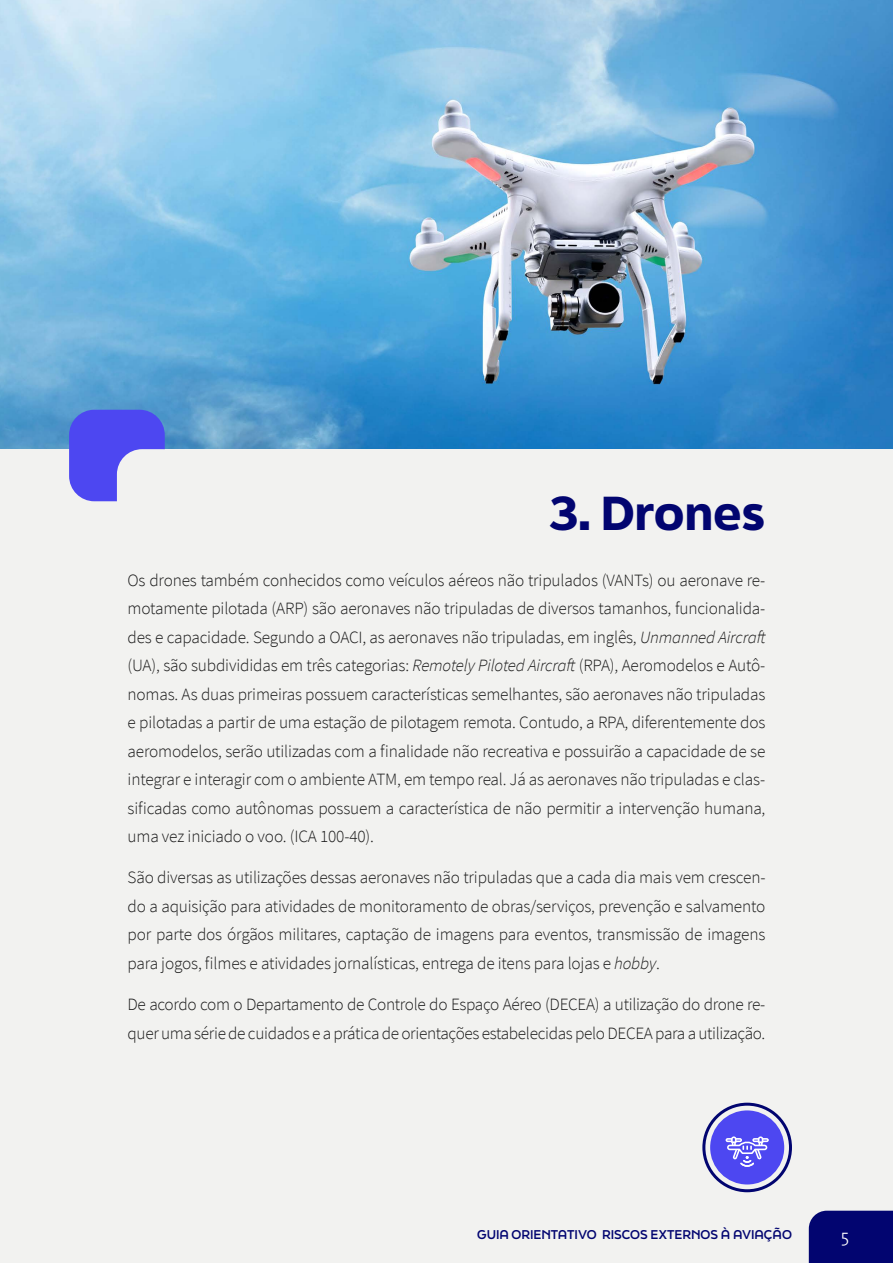
<style>
.page{position:relative;width:893px;height:1263px;background:#f2f2f0}
.page>*{position:absolute;margin:0;border:0;box-sizing:border-box;transform-origin:0 0}
.t1{font:900 45px "Final Six";color:#020570}
.t2{font:300 18px "The Sans";color:#fff}
.t3{font:300 17.25px/28.5px "Source Sans Pro";letter-spacing:-.02em;color:#1a1a1a;text-align:justify}
.t4{font:700 12px "Final Six";color:#020570}
.s1{font-style:italic}
</style>
<div class="page">
<div style="left:809px;top:1211px;width:84px;height:52px;background:#020570"></div>
<img style="left:0;top:0;width:893px;height:449px">
<div style="left:702px;top:1103px;width:90px;height:89px;border:3px solid #020570;border-radius:50%"></div>
<div style="left:710px;top:1110px;width:74px;height:74px;background:#4d47f1;border-radius:50%"></div>
<svg style="left:726px;top:1136px;width:43px;height:31px"></svg>
<div style="left:69px;top:410px;width:96px;height:91px;background:#4d47f1;border-radius:25px"></div>
<div style="left:117px;top:449px;width:71px;height:80px;background:#f2f2f0;border-radius:25px"></div>
<h1 class="t1" style="left:549px;top:480px;width:218px">3. Drones</h1>
<p class="t3" style="left:128px;top:565px;width:640px">Os drones também conhecidos como veículos aéreos não tripulados (VANTs) ou aeronave re&shy;motamente pilotada (ARP) são aeronaves não tripuladas de diversos tamanhos, funcionalida&shy;des e capacidade. Segundo a OACI, as aeronaves não tripuladas, em inglês, <span class="s1">Unmanned Aircraft </span>(UA), são subdivididas em três categorias: <span class="s1">Remotely Piloted Aircraft</span> (RPA), Aeromodelos e Autô&shy;nomas. As duas primeiras possuem características semelhantes, são aeronaves não tripuladas e pilotadas a partir de uma estação de pilotagem remota. Contudo, a RPA, diferentemente dos aeromodelos, serão utilizadas com a finalidade não recreativa e possuirão a capacidade de se integrar e interagir com o ambiente ATM, em tempo real. Já as aeronaves não tripuladas e clas&shy;sificadas como autônomas possuem a característica de não permitir a intervenção humana, uma vez iniciado o voo. (ICA 100-40).</p>
<p class="t3" style="left:128px;top:863px;width:639px">São diversas as utilizações dessas aeronaves não tripuladas que a cada dia mais vem crescen&shy;do a aquisição para atividades de monitoramento de obras/serviços, prevenção e salvamento por parte dos órgãos militares, captação de imagens para eventos, transmissão de imagens para jogos, filmes e atividades jornalísticas, entrega de itens para lojas e <span class="s1">hobby</span>.</p>
<p class="t3" style="left:128px;top:990px;width:639px">De acordo com o Departamento de Controle do Espaço Aéreo (DECEA) a utilização do drone re&shy;quer uma série de cuidados e a prática de orientações estabelecidas pelo DECEA para a utilização.</p>
<p class="t4" style="left:477px;top:1225px;width:316px">GUIA ORIENTATIVO RISCOS EXTERNOS À AVIAÇÃO</p>
<p class="t2" style="left:841px;top:1221px;width:10px">5</p>
</div>
